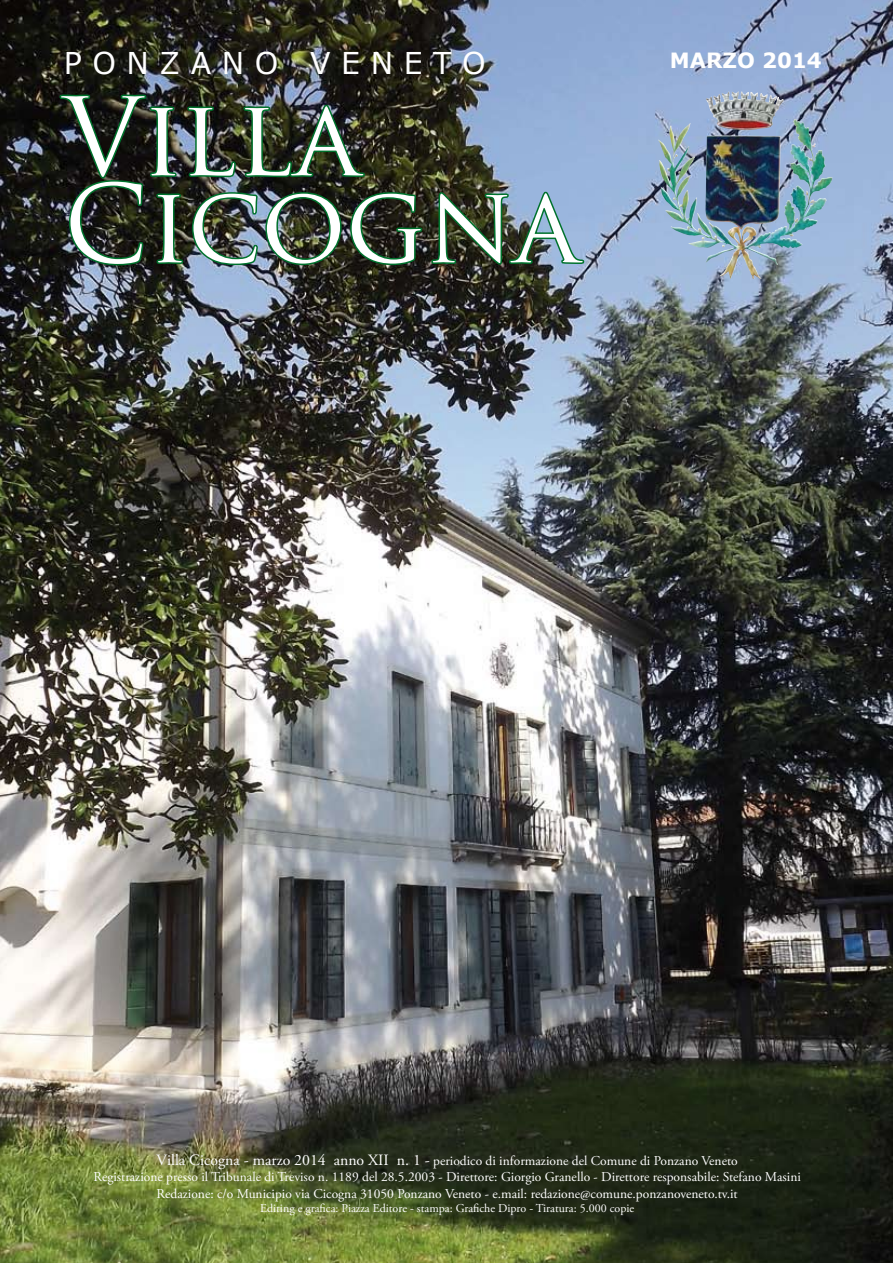
<style>
.page{position:relative;width:893px;height:1263px;background:#fff}
.page>*{position:absolute;margin:0;border:0;box-sizing:border-box;transform-origin:0 0}
.t1{font:105px/87px "Trajan Pro";color:#fff}
.t2{font:30px "Verdana";color:#fff}
.t3{font:700 21px "Verdana";color:#fff}
.t4{font:13.5px/16.2px "Adobe Garamond Pro";color:#fff;text-align:center}
.t5{font:12px "Adobe Garamond Pro";color:#fff}
.s1{font-size:15.75px}
</style>
<div class="page">
<img style="left:0;top:0;width:893px;height:1263px">
<img style="left:706px;top:91px;width:95px;height:51px">
<img style="left:58px;top:93px;width:366px;height:174px">
<img style="left:430px;top:190px;width:156px;height:77px">
<h2 class="t2" style="left:64px;top:42px;width:424px">P O N Z A N O V E N E T O</h2>
<h3 class="t3" style="left:670px;top:46px;width:153px">MARZO 2014</h3>
<h1 class="t1" style="left:64px;top:93px;width:516px">Villa<br>Cicogna</h1>
<p class="t4" style="left:93px;top:1153px;width:709px"><span class="s1">Villa Cicogna - marzo 2014 anno XII n. 1 -</span> periodico di informazione del Comune di Ponzano Veneto<br>Registrazione presso il Tribunale di Treviso n. 1189 del 28.5.2003 - Direttore: Giorgio Granello - Direttore responsabile: Stefano Masini<br>Redazione: c/o Municipio via Cicogna 31050 Ponzano Veneto - e.mail: redazione@comune.ponzanoveneto.tv.it</p>
<p class="t5" style="left:260px;top:1201px;width:376px">Editing e grafica: Piazza Editore - stampa: Grafiche Dipro - Tiratura: 5.000 copie</p>
</div>
